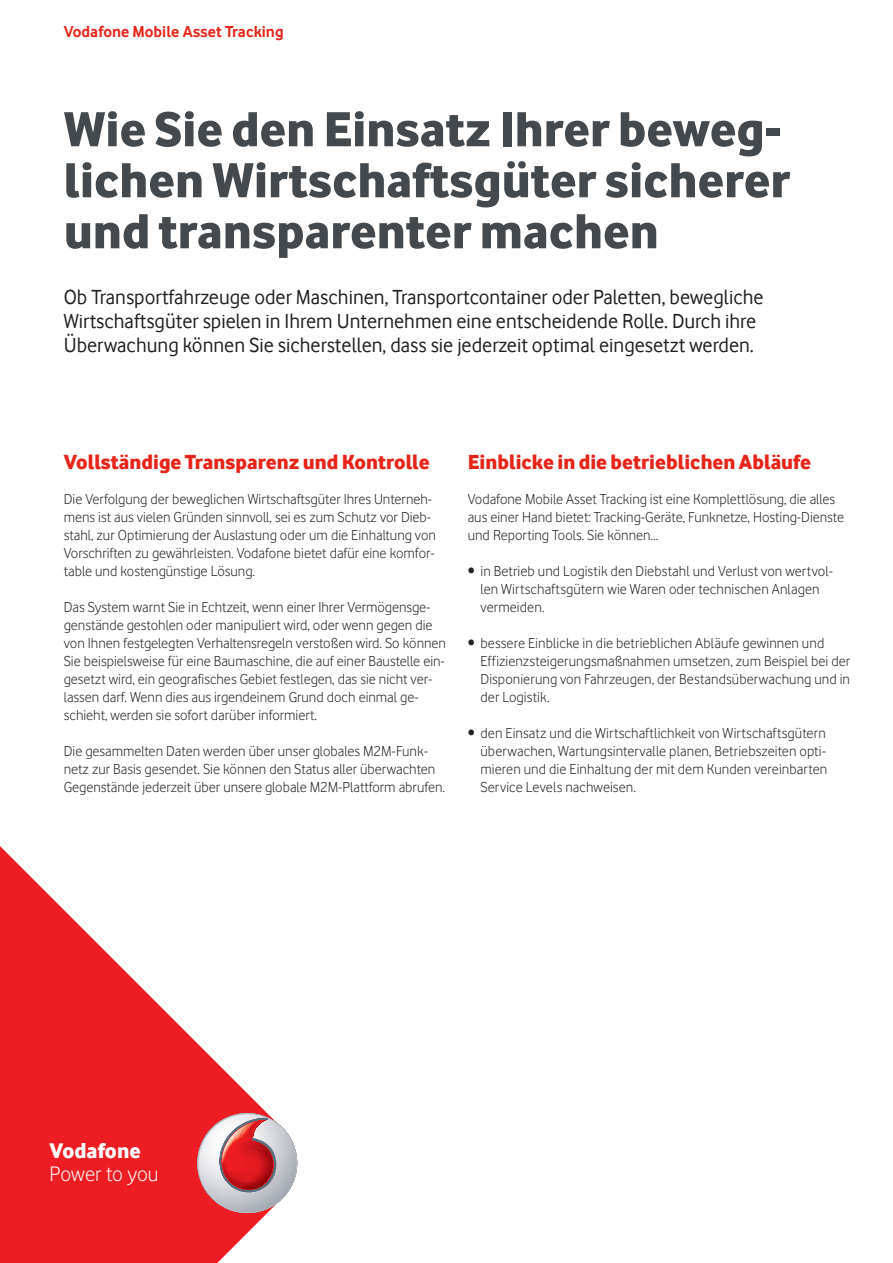
<style>
.page{position:relative;width:893px;height:1263px;background:#fff}
.page>*{position:absolute;margin:0;border:0;box-sizing:border-box;transform-origin:0 0}
.HL_grau{font:51px/51px "Vodafone Ex B";color:#43494d}
.t1{font:21.75px/23px "Vodafone Lt";color:#fff}
.Anleser_Intro{font:21px/24px "Vodafone Rg";color:#231f20}
.HL_kl_mAbstand{font:21px "Vodafone Ex B";color:#e72419}
._01-Header_Folio_11{font:700 16.5px "Vodafone Rg";color:#e72419}
.Copy_10_12{font:15px/18px "Vodafone Lt";color:#231f20}
.s1{font-family:"Vodafone Ex B"}
</style>
<div class="page">
<svg style="left:0;top:846px;width:281px;height:417px;fill:#ee1d23"></svg>
<svg style="left:199px;top:1114px;width:98px;height:98px;background:#cbcdd2"></svg>
<svg style="left:220px;top:1118px;width:56px;height:76px;background:#ca6368"></svg>
<p class="_01-Header_Folio_11" style="left:64px;top:21px;width:221px">Vodafone Mobile Asset Tracking</p>
<p class="HL_grau" style="left:64px;top:102px;width:728px">Wie Sie den Einsatz Ihrer beweg&shy;lichen Wirtschaftsgüter sicherer und transparenter machen</p>
<p class="Anleser_Intro" style="left:64px;top:285px;width:701px">Ob Transportfahrzeuge oder Maschinen, Transportcontainer oder Paletten, bewegliche<br>Wirtschaftsgüter spielen in Ihrem Unternehmen eine entscheidende Rolle. Durch ihre<br>Überwachung können Sie sicherstellen, dass sie jederzeit optimal eingesetzt werden.</p>
<p class="HL_kl_mAbstand" style="left:64px;top:449px;width:367px">Vollständige Transparenz und Kontrolle</p>
<p class="Copy_10_12" style="left:64px;top:490px;width:374px">Die Verfolgung der beweglichen Wirtschaftsgüter Ihres Unterneh&shy;mens ist aus vielen Gründen sinnvoll, sei es zum Schutz vor Dieb&shy;stahl, zur Optimierung der Auslastung oder um die Einhaltung von Vorschriften zu gewährleisten. Vodafone bietet dafür eine komfor&shy;table und kostengünstige Lösung.</p>
<p class="Copy_10_12" style="left:64px;top:598px;width:384px">Das System warnt Sie in Echtzeit, wenn einer Ihrer Vermögensge&shy;genstände gestohlen oder manipuliert wird, oder wenn gegen die von Ihnen festgelegten Verhaltensregeln verstoßen wird. So können Sie beispielsweise für eine Baumaschine, die auf einer Baustelle ein&shy;gesetzt wird, ein geografisches Gebiet festlegen, das sie nicht ver&shy;lassen darf. Wenn dies aus irgendeinem Grund doch einmal ge&shy;schieht, werden sie sofort darüber informiert.</p>
<p class="Copy_10_12" style="left:64px;top:742px;width:383px">Die gesammelten Daten werden über unser globales M2M-Funk&shy;netz zur Basis gesendet. Sie können den Status aller überwachten<br>Gegenstände jederzeit über unsere globale M2M-Plattform abrufen.</p>
<p class="HL_kl_mAbstand" style="left:468px;top:449px;width:345px">Einblicke in die betrieblichen Abläufe</p>
<p class="Copy_10_12" style="left:468px;top:490px;width:378px">Vodafone Mobile Asset Tracking ist eine Komplettlösung, die alles aus einer Hand bietet: Tracking-Geräte, Funknetze, Hosting-Dienste und Reporting Tools. Sie können…</p>
<p class="Copy_10_12" style="left:480px;top:562px;width:354px;text-indent:-13px">• in Betrieb und Logistik den Diebstahl und Verlust von wertvol&shy;len Wirtschaftsgütern wie Waren oder technischen Anlagen vermeiden.</p>
<p class="Copy_10_12" style="left:480px;top:634px;width:371px;text-indent:-13px">• bessere Einblicke in die betrieblichen Abläufe gewinnen und Effizienzsteigerungsmaßnahmen umsetzen, zum Beispiel bei der Disponierung von Fahrzeugen, der Bestandsüberwachung und in der Logistik.</p>
<p class="Copy_10_12" style="left:480px;top:724px;width:348px;text-align:justify;text-indent:-13px">• den Einsatz und die Wirtschaftlichkeit von Wirtschaftsgütern überwachen, Wartungsintervalle planen, Betriebszeiten opti&shy;mieren und die Einhaltung der mit dem Kunden vereinbarten Service Levels nachweisen.</p>
<p class="t1" style="left:50px;top:1139px;width:111px"><span class="s1">Vodafone<br></span>Power to you</p>
</div>
